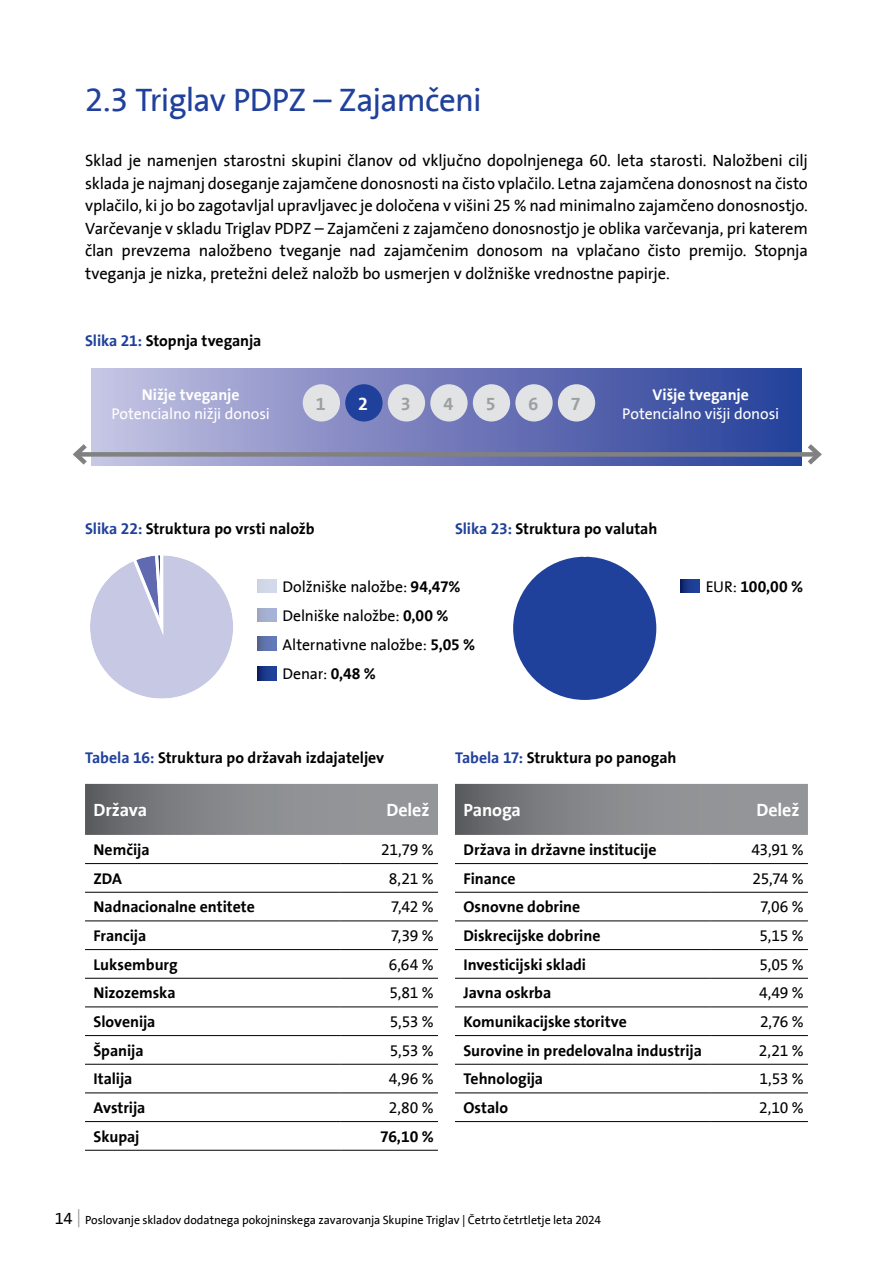
<style>
.page{position:relative;width:893px;height:1263px;background:#fff}
.page>*{position:absolute;margin:0;border:0;box-sizing:border-box;transform-origin:0 0}
.t1{font:33px "Triglav The Sans";letter-spacing:-.025em;color:#20419b}
.t2{font:700 18px "Triglav The Sans";letter-spacing:-.005em;color:#fff}
.t3{font:700 18px "Triglav The Sans";color:#9d9fa2}
.t4{font:16.5px/22.5px "Triglav The Sans";letter-spacing:-.01em;color:#000;text-align:justify}
.t5{font:700 15.75px "Triglav The Sans";letter-spacing:-.005em;color:#000}
.t6{font:15.75px/28.8px "Triglav The Sans";letter-spacing:-.015em;color:#000}
.t7{font:15.75px "Triglav The Sans";letter-spacing:-.01em;color:#fff}
.t8{font:700 15.75px "Triglav The Sans";letter-spacing:-.005em;color:#fff}
.t9{font:12px "Triglav The Sans";letter-spacing:-.01em;color:#000}
.s1{color:#20419b}
.s2{font-weight:700}
.s3{font-weight:400}
.s4{font-size:16.5px}
</style>
<div class="page">
<svg style="left:78px;top:1209px;width:1px;height:18px"></svg>
<div style="left:91px;top:369px;width:710px;height:96px;background:linear-gradient(to right,#c4bfe1,#253c97)"></div>
<div style="left:76px;top:452px;width:742px;height:5px;background:#828181"></div>
<svg style="left:72px;top:439px;width:20px;height:27px"></svg>
<svg style="left:803px;top:444px;width:19px;height:21px"></svg>
<div style="left:303px;top:384px;width:37px;height:37px;background:#e2e3e4;border-radius:50%"></div>
<div style="left:430px;top:384px;width:38px;height:37px;background:#e2e3e4;border-radius:50%"></div>
<div style="left:388px;top:384px;width:37px;height:37px;background:#e2e3e4;border-radius:50%"></div>
<div style="left:473px;top:384px;width:37px;height:37px;background:#e2e3e4;border-radius:50%"></div>
<div style="left:515px;top:384px;width:38px;height:37px;background:#e2e3e4;border-radius:50%"></div>
<div style="left:558px;top:384px;width:37px;height:37px;background:#e2e3e4;border-radius:50%"></div>
<svg style="left:258px;top:637px;width:18px;height:13px"></svg>
<svg style="left:85px;top:784px;width:353px;height:51px;background:#848689"></svg>
<hr style="left:85px;top:863px;width:255px;height:1px;background:#000">
<hr style="left:340px;top:863px;width:98px;height:1px;background:#000">
<hr style="left:85px;top:892px;width:255px;height:1px;background:#000">
<hr style="left:340px;top:892px;width:98px;height:1px;background:#000">
<hr style="left:85px;top:921px;width:255px;height:1px;background:#000">
<hr style="left:340px;top:921px;width:98px;height:1px;background:#000">
<hr style="left:85px;top:949px;width:255px;height:1px;background:#000">
<hr style="left:340px;top:949px;width:98px;height:1px;background:#000">
<hr style="left:85px;top:978px;width:255px;height:1px;background:#000">
<hr style="left:340px;top:978px;width:98px;height:1px;background:#000">
<hr style="left:85px;top:1007px;width:255px;height:1px;background:#000">
<hr style="left:340px;top:1007px;width:98px;height:1px;background:#000">
<hr style="left:85px;top:1035px;width:255px;height:1px;background:#000">
<hr style="left:340px;top:1035px;width:98px;height:1px;background:#000">
<hr style="left:85px;top:1064px;width:255px;height:1px;background:#000">
<hr style="left:340px;top:1064px;width:98px;height:1px;background:#000">
<hr style="left:85px;top:1093px;width:255px;height:1px;background:#000">
<hr style="left:340px;top:1093px;width:98px;height:1px;background:#000">
<hr style="left:85px;top:1121px;width:255px;height:1px;background:#000">
<hr style="left:340px;top:1121px;width:98px;height:1px;background:#000">
<hr style="left:85px;top:1150px;width:255px;height:1px;background:#000">
<hr style="left:340px;top:1150px;width:98px;height:1px;background:#000">
<svg style="left:455px;top:784px;width:353px;height:51px;background:#848689"></svg>
<hr style="left:455px;top:863px;width:255px;height:1px;background:#000">
<hr style="left:710px;top:863px;width:98px;height:1px;background:#000">
<hr style="left:455px;top:892px;width:255px;height:1px;background:#000">
<hr style="left:710px;top:892px;width:98px;height:1px;background:#000">
<hr style="left:455px;top:921px;width:255px;height:1px;background:#000">
<hr style="left:710px;top:921px;width:98px;height:1px;background:#000">
<hr style="left:455px;top:949px;width:255px;height:1px;background:#000">
<hr style="left:710px;top:949px;width:98px;height:1px;background:#000">
<hr style="left:455px;top:978px;width:255px;height:1px;background:#000">
<hr style="left:710px;top:978px;width:98px;height:1px;background:#000">
<hr style="left:455px;top:1007px;width:255px;height:1px;background:#000">
<hr style="left:710px;top:1007px;width:98px;height:1px;background:#000">
<hr style="left:455px;top:1035px;width:255px;height:1px;background:#000">
<hr style="left:710px;top:1035px;width:98px;height:1px;background:#000">
<hr style="left:455px;top:1064px;width:255px;height:1px;background:#000">
<hr style="left:710px;top:1064px;width:98px;height:1px;background:#000">
<hr style="left:455px;top:1093px;width:255px;height:1px;background:#000">
<hr style="left:710px;top:1093px;width:98px;height:1px;background:#000">
<hr style="left:455px;top:1121px;width:255px;height:1px;background:#000">
<hr style="left:710px;top:1121px;width:98px;height:1px;background:#000">
<div style="left:345px;top:384px;width:38px;height:37px;background:#20419b;border-radius:50%"></div>
<svg style="left:681px;top:579px;width:18px;height:14px"></svg>
<div style="left:258px;top:579px;width:18px;height:14px;background:#d2d8e9"></div>
<svg style="left:258px;top:608px;width:18px;height:14px"></svg>
<div style="left:510px;top:554px;width:149px;height:149px;background:#20419b;border:3px solid #fff;border-radius:50%"></div>
<svg style="left:258px;top:667px;width:18px;height:13px"></svg>
<svg style="left:90px;top:555px;width:143px;height:144px"></svg>
<h1 class="t1" style="left:85px;top:81px;width:398px">2.3 Triglav PDPZ – Zajamčeni</h1>
<p class="t4" style="left:85px;top:150px;width:724px">Sklad je namenjen starostni skupini članov od vključno dopolnjenega 60. leta starosti. Naložbeni cilj sklada je najmanj doseganje zajamčene donosnosti na čisto vplačilo. Letna zajamčena donosnost na čisto vplačilo, ki jo bo zagotavljal upravljavec je določena v višini 25 % nad minimalno zajamčeno donosnostjo.<br>Varčevanje v skladu Triglav PDPZ – Zajamčeni z zajamčeno donosnostjo je oblika varčevanja, pri katerem član prevzema naložbeno tveganje nad zajamčenim donosom na vplačano čisto premijo. Stopnja tveganja je nizka, pretežni delež naložb bo usmerjen v dolžniške vrednostne papirje.</p>
<p class="t5" style="left:85px;top:332px;width:178px"><span class="s1">Slika 21:</span> Stopnja tveganja</p>
<p class="t8" style="left:142px;top:386px;width:99px">Nižje tveganje</p>
<p class="t7" style="left:112px;top:405px;width:160px">Potencialno nižji donosi</p>
<p class="t2" style="left:358px;top:393px;width:11px">2</p>
<p class="t3" style="left:316px;top:393px;width:11px">1</p>
<p class="t3" style="left:401px;top:393px;width:11px">3</p>
<p class="t3" style="left:443px;top:393px;width:11px">4</p>
<p class="t3" style="left:486px;top:393px;width:11px">5</p>
<p class="t3" style="left:528px;top:393px;width:11px">6</p>
<p class="t3" style="left:571px;top:393px;width:11px">7</p>
<p class="t8" style="left:653px;top:386px;width:98px">Višje tveganje</p>
<p class="t7" style="left:622px;top:405px;width:159px">Potencialno višji donosi</p>
<p class="t5" style="left:85px;top:519px;width:231px"><span class="s1">Slika 22:</span> Struktura po vrsti naložb</p>
<p class="t5" style="left:455px;top:519px;width:204px"><span class="s1">Slika 23:</span> Struktura po valutah</p>
<p class="t6" style="left:283px;top:573px;width:179px">Dolžniške naložbe: <span class="s2">94,47%<br></span>Delniške naložbe: <span class="s2">0,00 %</span></p>
<p class="t6" style="left:283px;top:630px;width:194px">Alternativne naložbe: <span class="s2">5,05 %</span></p>
<p class="t6" style="left:283px;top:660px;width:95px">Denar: <span class="s2">0,48 %</span></p>
<p class="t5" style="left:85px;top:749px;width:301px"><span class="s1">Tabela 16:</span> Struktura po državah izdajateljev</p>
<p class="t5" style="left:455px;top:749px;width:223px"><span class="s1">Tabela 17:</span> Struktura po panogah</p>
<p class="t5" style="left:706px;top:578px;width:99px"><span class="s3">EUR:</span> 100,00 %</p>
<p class="t2" style="left:94px;top:800px;width:55px">Država</p>
<p class="t2" style="left:386px;top:800px;width:45px">Delež</p>
<p class="t5" style="left:94px;top:841px;width:58px">Nemčija</p>
<p class="t6" style="left:381px;top:836px;width:54px">21,79 %</p>
<p class="t5" style="left:94px;top:869px;width:30px">ZDA</p>
<p class="t6" style="left:389px;top:864px;width:46px">8,21 %</p>
<p class="t5" style="left:94px;top:898px;width:163px">Nadnacionalne entitete</p>
<p class="t6" style="left:391px;top:893px;width:44px">7,42 %</p>
<p class="t5" style="left:94px;top:927px;width:54px">Francija</p>
<p class="t6" style="left:391px;top:922px;width:45px">7,39 %</p>
<p class="t5" style="left:94px;top:955px;width:86px">Luksemburg</p>
<p class="t6" style="left:389px;top:950px;width:46px">6,64 %</p>
<p class="t5" style="left:94px;top:984px;width:84px">Nizozemska</p>
<p class="t6" style="left:389px;top:979px;width:46px">5,81 %</p>
<p class="t5" style="left:94px;top:1013px;width:63px">Slovenija</p>
<p class="t6" style="left:390px;top:1008px;width:45px">5,53 %</p>
<p class="t5" style="left:94px;top:1041px;width:52px">Španija</p>
<p class="t6" style="left:390px;top:1036px;width:45px">5,53 %</p>
<p class="t5" style="left:94px;top:1070px;width:40px">Italija</p>
<p class="t6" style="left:389px;top:1065px;width:46px">4,96 %</p>
<p class="t5" style="left:94px;top:1099px;width:53px">Avstrija</p>
<p class="t6" style="left:389px;top:1094px;width:46px">2,80 %</p>
<p class="t5" style="left:94px;top:1127px;width:47px">Skupaj</p>
<p class="t5" style="left:380px;top:1127px;width:55px">76,10 %</p>
<p class="t2" style="left:463px;top:800px;width:59px">Panoga</p>
<p class="t2" style="left:756px;top:800px;width:45px">Delež</p>
<p class="t5" style="left:463px;top:841px;width:194px">Država in državne institucije</p>
<p class="t6" style="left:751px;top:836px;width:54px">43,91 %</p>
<p class="t5" style="left:463px;top:869px;width:54px">Finance</p>
<p class="t6" style="left:752px;top:864px;width:53px">25,74 %</p>
<p class="t5" style="left:463px;top:898px;width:118px">Osnovne dobrine</p>
<p class="t6" style="left:760px;top:893px;width:45px">7,06 %</p>
<p class="t5" style="left:463px;top:927px;width:138px">Diskrecijske dobrine</p>
<p class="t6" style="left:759px;top:922px;width:46px">5,15 %</p>
<p class="t5" style="left:463px;top:955px;width:124px">Investicijski skladi</p>
<p class="t6" style="left:759px;top:950px;width:46px">5,05 %</p>
<p class="t5" style="left:463px;top:984px;width:89px">Javna oskrba</p>
<p class="t6" style="left:759px;top:979px;width:46px">4,49 %</p>
<p class="t5" style="left:463px;top:1013px;width:165px">Komunikacijske storitve</p>
<p class="t6" style="left:760px;top:1008px;width:45px">2,76 %</p>
<p class="t5" style="left:463px;top:1041px;width:240px">Surovine in predelovalna industrija</p>
<p class="t6" style="left:759px;top:1036px;width:46px">2,21 %</p>
<p class="t5" style="left:463px;top:1070px;width:81px">Tehnologija</p>
<p class="t6" style="left:759px;top:1065px;width:46px">1,53 %</p>
<p class="t5" style="left:463px;top:1099px;width:46px">Ostalo</p>
<p class="t6" style="left:759px;top:1094px;width:46px">2,10 %</p>
<p class="t9" style="left:55px;top:1213px;width:548px"><span class="s4">14</span> Poslovanje skladov dodatnega pokojninskega zavarovanja Skupine Triglav | Četrto četrtletje leta 2024</p>
</div>
